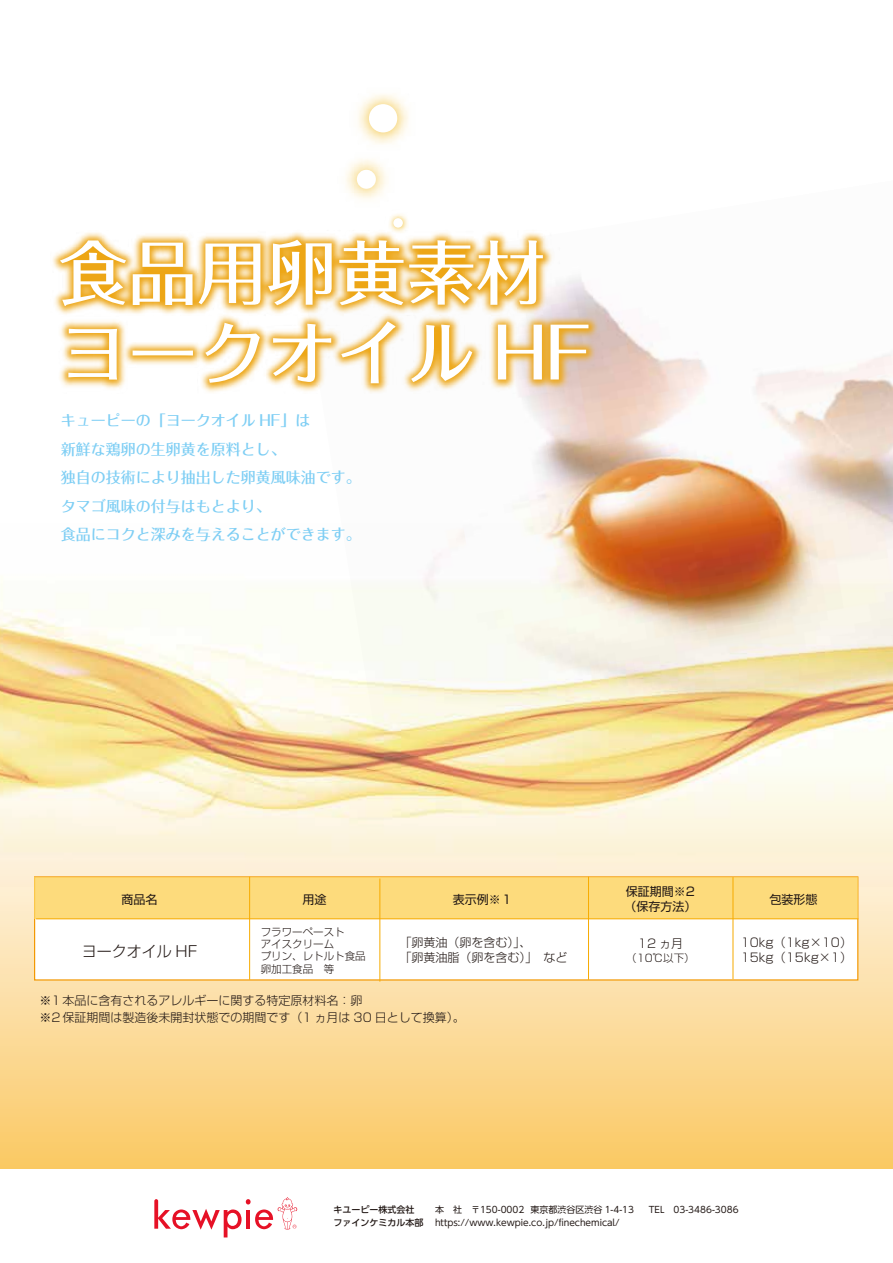
<style>
.page{position:relative;width:893px;height:1263px;background:#fff}
.page>*{position:absolute;margin:0;border:0;box-sizing:border-box;transform-origin:0 0}
.t1{font:500 69.6px/80.4px "Folk Pro";color:#fff}
.t2{font:500 15px/28.5px "Folk Pro";color:#7ecef4}
.t3{font:300 15px "Shin Go Pr 6 N";color:#221815}
.t4{font:300 12px/16.5px "Shin Go Pr 6 N";color:#221815}
.t5{font:12px/15.1px "Shin Go Pr 6 N";color:#221815}
.t6{font:300 10.5px/12.3px "Shin Go Pr 6 N";color:#221815}
.t7{font:9px "UD Shin Go Pro";color:#221815}
.t8{font:500 9px/12.8px "UD Shin Go Pr 6";color:#221815}
</style>
<div class="page">
<svg style="left:0;top:886px;width:893px;height:283px;background:#fbd58b"></svg>
<img style="left:358px;top:94px;width:51px;height:22px">
<div style="left:369px;top:104px;width:28px;height:28px;background:#fff;border-radius:50%"></div>
<img style="left:358px;top:116px;width:51px;height:28px">
<img style="left:0;top:583px;width:893px;height:303px">
<img style="left:302px;top:159px;width:591px;height:645px">
<img style="left:52px;top:178px;width:598px;height:273px">
<div style="left:34px;top:876px;width:824px;height:104px;background:#fff"></div>
<div style="left:35px;top:877px;width:823px;height:42px;background:#fddb7c"></div>
<hr style="left:249px;top:877px;width:1px;height:103px;background:#f7ab00">
<hr style="left:379px;top:878px;width:1px;height:103px;background:#f7ab00">
<hr style="left:733px;top:877px;width:1px;height:102px;background:#f7ab00">
<hr style="left:36px;top:918px;width:822px;height:1px;background:#f7ab00">
<hr style="left:588px;top:877px;width:1px;height:103px;background:#f7ab00">
<svg style="left:154px;top:1197px;width:143px;height:40px"></svg>
<h1 class="t1" style="left:58px;top:223px;width:533px">食品用卵黄素材ヨークオイル HF</h1>
<p class="t2" style="left:61px;top:404px;width:301px">キューピーの「ヨークオイル HF」は<br>新鮮な鶏卵の生卵黄を原料とし、<br>独自の技術により抽出した卵黄風味油です。タマゴ風味の付与はもとより、<br>食品にコクと深みを与えることができます。</p>
<p class="t5" style="left:624px;top:883px;width:73px">保証期間※2（保存方法）</p>
<p class="t4" style="left:638px;top:934px;width:47px">12 ヵ月</p>
<p class="t6" style="left:626px;top:951px;width:70px">（10℃以下）</p>
<p class="t5" style="left:122px;top:891px;width:37px">商品名</p>
<p class="t5" style="left:302px;top:891px;width:25px">用途</p>
<p class="t5" style="left:453px;top:891px;width:61px">表示例※１</p>
<p class="t5" style="left:769px;top:891px;width:49px">包装形態</p>
<p class="t6" style="left:261px;top:924px;width:106px">フラワーペースト<br>アイスクリーム<br>プリン、レトルト食品卵加工食品　等</p>
<p class="t4" style="left:400px;top:933px;width:133px">「卵黄油（卵を含む）」、</p>
<p class="t4" style="left:741px;top:934px;width:113px;line-height:15px">10kg（1kg×10）<br>15kg（15kg×1）</p>
<p class="t3" style="left:82px;top:939px;width:117px">ヨークオイル HF</p>
<p class="t4" style="left:400px;top:948px;width:169px">「卵黄油脂（卵を含む）」　など</p>
<p class="t4" style="left:40px;top:991px;width:427px">※1 本品に含有されるアレルギーに関する特定原材料名：卵<br>※2 保証期間は製造後未開封状態での期間です（1 ヵ月は 30 日として換算）。</p>
<p class="t8" style="left:334px;top:1203px;width:91px">キユーピー株式会社ファインケミカル本部</p>
<p class="t7" style="left:435px;top:1202px;width:201px">本　社　〒150-0002 東京都渋谷区渋谷 1-4-13</p>
<p class="t7" style="left:649px;top:1202px;width:91px">TEL　03-3486-3086</p>
<p class="t7" style="left:435px;top:1215px;width:186px">https://www.kewpie.co.jp/finechemical/</p>
</div>
